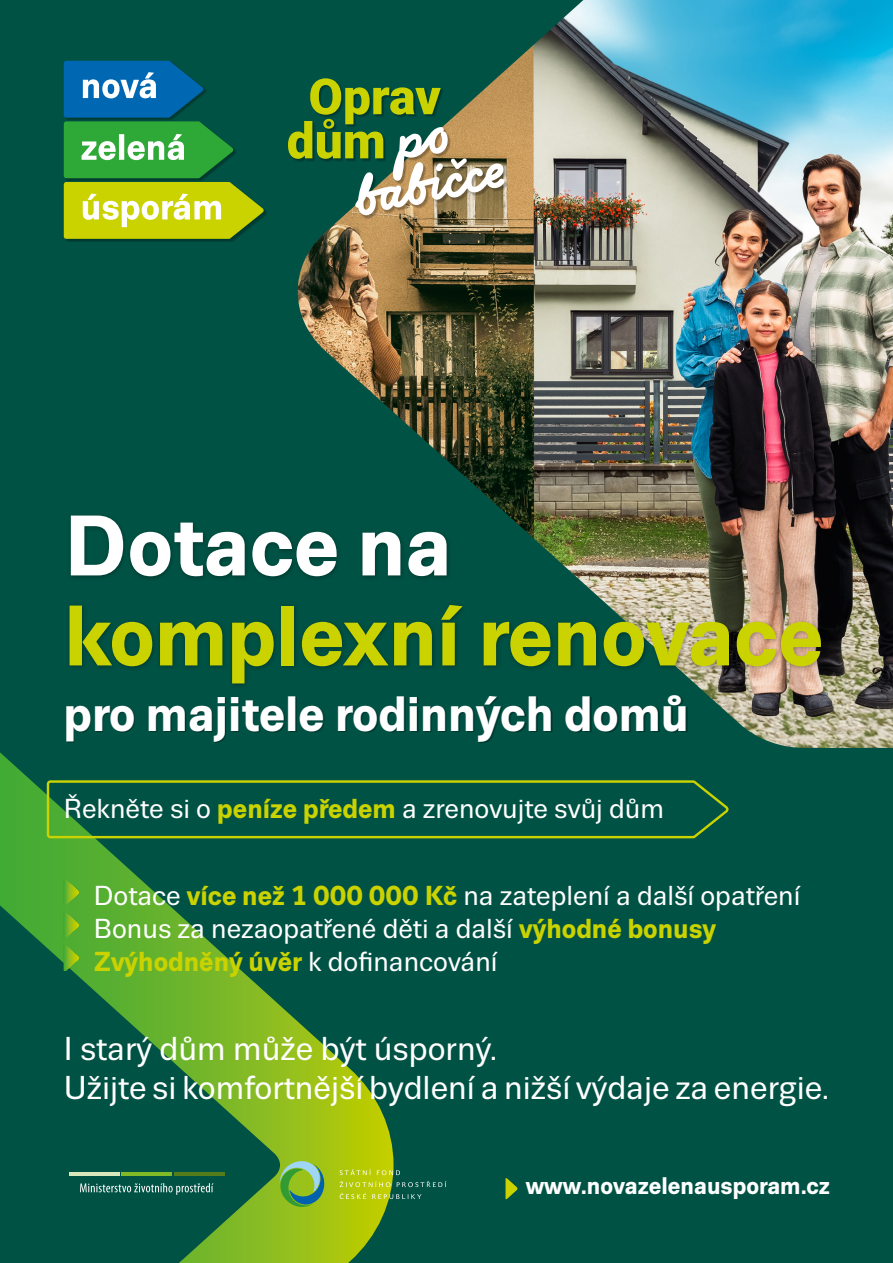
<style>
.page{position:relative;width:893px;height:1263px;background:#005244}
.page>*{position:absolute;margin:0;border:0;box-sizing:border-box;transform-origin:0 0}
.t1{font:700 85.5px/90px "Trivia Sans";color:#cad200}
.t2{font:700 49.5px "Trivia Sans";color:#fff}
.t3{font:33px "Trivia Sans";color:#fff}
.t4{font:27.3px "Trivia Sans";color:#fff}
.t5{font:700 27.3px "Trivia Sans";color:#cad200}
.Webovka_titulní_strana{font:700 24px "Trivia Sans";color:#fff}
.s1{color:#fff}
.s2{font-weight:700;color:#cad200}
.s3{font-weight:400;color:#fff}
</style>
<div class="page">
<div style="left:65px;top:62px;width:202px;height:180px;background:#000;opacity:.3"></div>
<svg style="left:64px;top:61px;width:200px;height:178px"></svg>
<img style="left:297px;top:0;width:596px;height:748px">
<div style="left:289px;top:79px;width:219px;height:140px;background:#000;opacity:.3"></div>
<svg style="left:288px;top:78px;width:217px;height:138px"></svg>
<svg style="left:0;top:752px;width:394px;height:511px"></svg>
<svg style="left:506px;top:1178px;width:12px;height:21px"></svg>
<hr style="left:69px;top:1172px;width:51px;height:4px;background:#d8e7bb">
<hr style="left:122px;top:1172px;width:50px;height:4px;background:#80ba27">
<hr style="left:174px;top:1172px;width:51px;height:4px;background:#547c1a">
<svg style="left:80px;top:1183px;width:134px;height:12px"></svg>
<svg style="left:279px;top:1161px;width:45px;height:46px"></svg>
<svg style="left:340px;top:1169px;width:31px;height:6px"></svg>
<svg style="left:377px;top:1170px;width:23px;height:5px"></svg>
<svg style="left:340px;top:1181px;width:50px;height:6px"></svg>
<svg style="left:397px;top:1181px;width:49px;height:6px"></svg>
<svg style="left:340px;top:1193px;width:26px;height:6px"></svg>
<svg style="left:372px;top:1194px;width:49px;height:5px"></svg>
<svg style="left:46px;top:779px;width:683px;height:61px"></svg>
<div style="left:68px;top:696px;width:620px;height:47px;background:#000;opacity:.3"></div>
<div style="left:66px;top:513px;width:761px;height:176px;background:#000;opacity:.3"></div>
<svg style="left:64px;top:879px;width:16px;height:26px"></svg>
<svg style="left:64px;top:912px;width:16px;height:26px"></svg>
<svg style="left:64px;top:945px;width:16px;height:26px"></svg>
<p class="t1" style="left:64px;top:503px;width:760px"><span class="s1">Dotace na </span>komplexní renovace</p>
<p class="t2" style="left:64px;top:686px;width:627px">pro majitele rodinných domů</p>
<p class="t4" style="left:64px;top:794px;width:602px">Řekněte si o <span class="s2">peníze předem</span> a zrenovujte svůj dům</p>
<p class="t4" style="left:94px;top:881px;width:708px">Dotace <span class="s2">více než 1 000 000 Kč</span> na zateplení a další opatření</p>
<p class="t4" style="left:94px;top:914px;width:624px">Bonus za nezaopatřené děti a další <span class="s2">výhodné bonusy</span></p>
<p class="t5" style="left:94px;top:947px;width:405px">Zvýhodněný úvěr <span class="s3">k dofinancování</span></p>
<p class="t3" style="left:64px;top:1031px;width:435px">I starý dům může být úsporný.</p>
<p class="t3" style="left:64px;top:1070px;width:767px">Užijte si komfortnější bydlení a nižší výdaje za energie.</p>
<p class="Webovka_titulní_strana" style="left:526px;top:1173px;width:306px">www.novazelenausporam.cz</p>
</div>
